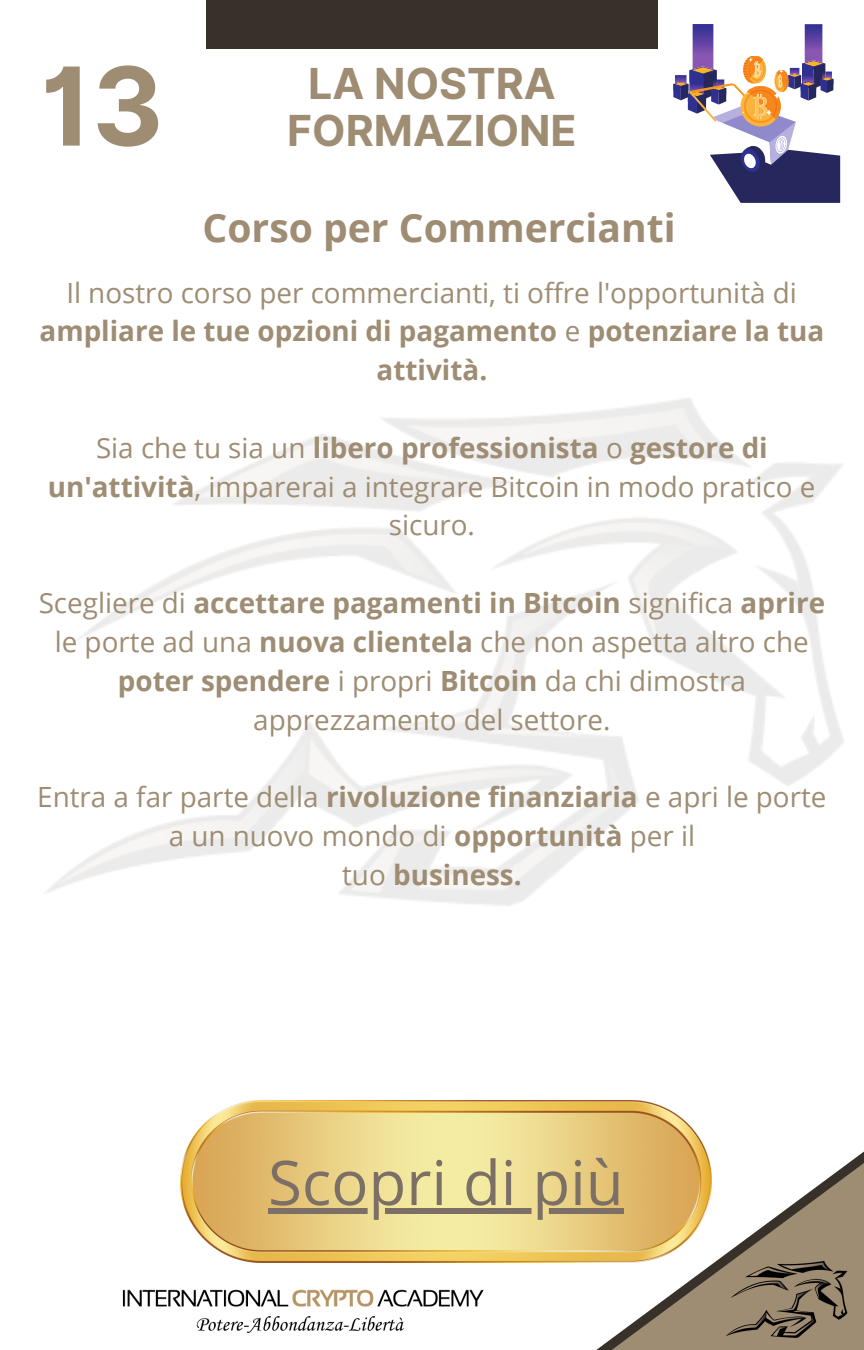
<style>
.page{position:relative;width:864px;height:1350px;background:#fff}
.page>*{position:absolute;margin:0;border:0;box-sizing:border-box;transform-origin:0 0}
.t1{font:700 108.67px "Inter";color:#9e8c73}
.t2{font:61.65px "Open Sans";color:#7c6f66}
.t3{font:700 42.75px "Inter";color:#9e8c73}
.t4{font:700 39.15px "Open Sans";color:#9e8c73}
.t5{font:27.9px/38.7px "Open Sans";color:#9e8c73;text-align:center}
.t6{font:700 27.9px/38.7px "Open Sans";color:#9e8c73;text-align:center}
.s1{font-weight:400}
.s2{font-weight:700}
</style>
<div class="page">
<div style="left:206px;top:0;width:452px;height:48px;background:#373129"></div>
<svg style="left:381px;top:1100px;width:483px;height:250px"></svg>
<img style="left:122px;top:1278px;width:373px;height:72px">
<img style="left:653px;top:1249px;width:211px;height:95px">
<img style="left:180px;top:1101px;width:532px;height:162px">
<svg style="left:673px;top:24px;width:167px;height:179px"></svg>
<div style="left:268px;top:1208px;width:356px;height:5px;background:#7c6f66"></div>
<h1 class="t1" style="left:41px;top:41px;width:125px">13</h1>
<h3 class="t3" style="left:308px;top:57px;width:249px">LA NOSTRA</h3>
<h3 class="t3" style="left:287px;top:105px;width:291px">FORMAZIONE</h3>
<h3 class="t4" style="left:203px;top:200px;width:475px">Corso per Commercianti</h3>
<p class="t6" style="left:40px;top:272px;width:786px"><span class="s1">Il nostro corso per commercianti, ti offre l'opportunità di </span>ampliare le tue opzioni di pagamento <span class="s1">e</span> potenziare la tua attività.</p>
<p class="t5" style="left:48px;top:428px;width:769px">Sia che tu sia un <span class="s2">libero professionista</span> o <span class="s2">gestore di un'attività</span>, imparerai a integrare Bitcoin in modo pratico e sicuro.</p>
<p class="t5" style="left:39px;top:583px;width:788px">Scegliere di <span class="s2">accettare pagamenti in Bitcoin</span> significa <span class="s2">aprire </span>le porte ad una <span class="s2">nuova clientela</span> che non aspetta altro che <span class="s2">poter spendere</span> i propri <span class="s2">Bitcoin</span> da chi dimostra apprezzamento del settore.</p>
<p class="t5" style="left:37px;top:777px;width:791px">Entra a far parte della <span class="s2">rivoluzione finanziaria</span> e apri le porte a un nuovo mondo di <span class="s2">opportunità</span> per il<br>tuo <span class="s2">business.</span></p>
<h2 class="t2" style="left:268px;top:1139px;width:357px">Scopri di più</h2>
</div>
